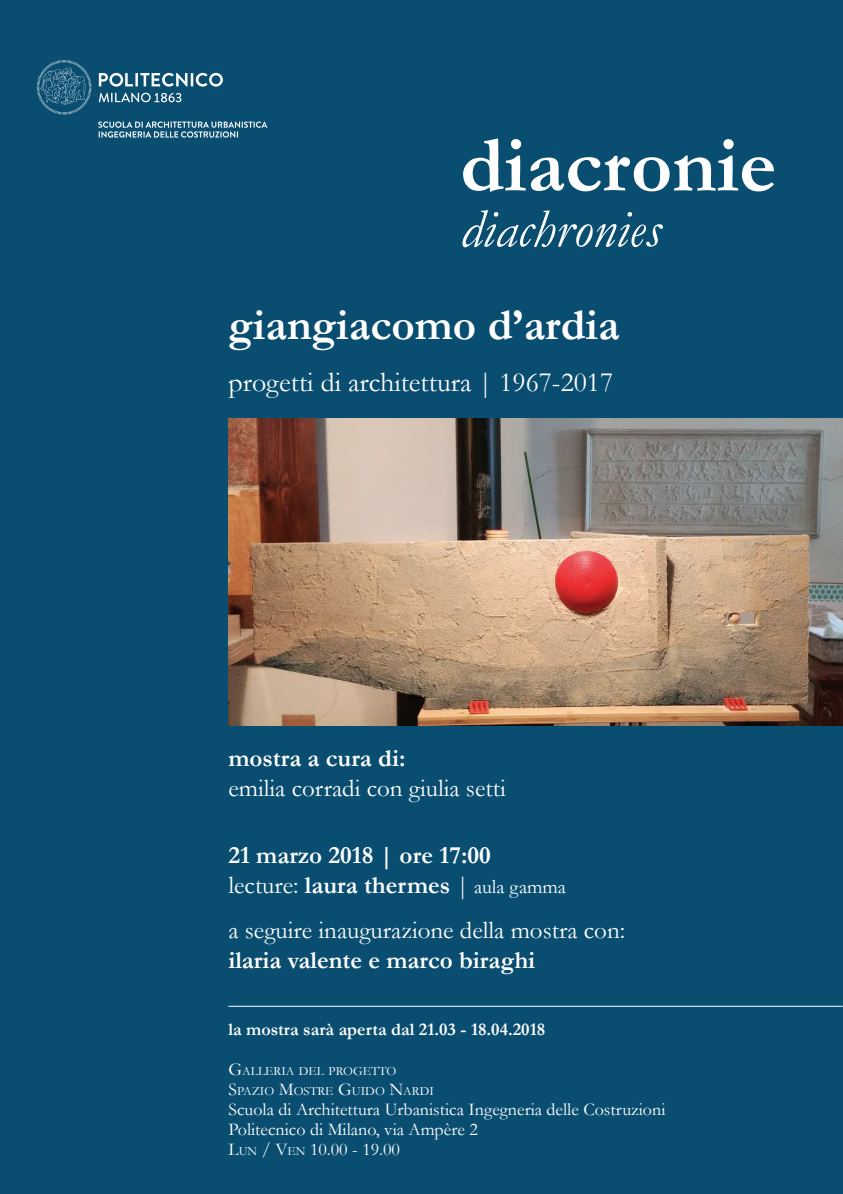
<style>
.page{position:relative;width:843px;height:1194px;background:#094d70}
.page>*{position:absolute;margin:0;border:0;box-sizing:border-box;transform-origin:0 0}
.t1{font:700 80px "Garamond";color:#fff}
.t2{font:italic 55px "Garamond";color:#fff}
.t3{font:700 45px "Garamond";color:#fff}
.t4{font:28px "Garamond";color:#fff}
.t5{font:700 25px/30px "Garamond";color:#fff}
.t6{font:25px "Garamond";color:#fff}
.t7{font:18px/20px "Garamond";color:#fff}
.t8{font:700 18px "Garamond";color:#fff}
.t9{font:12.6px/20px "Garamond";color:#fff}
.s1{font-weight:400}
.s2{font-weight:400;font-size:20px}
.s3{font-size:18px}
.s4{font-style:inherit}
.s5{font-size:12.6px}
</style>
<div class="page">
<img style="left:228px;top:419px;width:615px;height:307px">
<hr style="left:228px;top:1006px;width:615px;height:1px;background:#fff">
<svg style="left:99px;top:93px;width:82px;height:9px"></svg>
<svg style="left:99px;top:73px;width:124px;height:14px"></svg>
<svg style="left:37px;top:60px;width:54px;height:55px"></svg>
<svg style="left:98px;top:122px;width:169px;height:16px"></svg>
<h1 class="t1" style="left:460px;top:118px;width:318px">diacronie</h1>
<h2 class="t2" style="left:460px;top:196px;width:202px">diachronies</h2>
<h3 class="t3" style="left:228px;top:298px;width:393px">giangiacomo d’ardia</h3>
<h3 class="t4" style="left:228px;top:365px;width:386px">progetti di architettura | 1967-2017</h3>
<h3 class="t5" style="left:228px;top:743px;width:179px">mostra a cura di:</h3>
<h3 class="t6" style="left:228px;top:774px;width:279px">emilia corradi con giulia setti</h3>
<h3 class="t5" style="left:228px;top:840px;width:339px">21 marzo 2018 | ore 17:00 <span class="s1">lecture:</span> laura thermes <span class="s1">|</span> <span class="s2">aula gamma</span></h3>
<h3 class="t6" style="left:228px;top:916px;width:398px">a seguire inaugurazione della mostra con:</h3>
<h3 class="t5" style="left:228px;top:945px;width:308px">ilaria valente e marco biraghi</h3>
<p class="t8" style="left:228px;top:1019px;width:318px">la mostra sarà aperta dal 21.03 - 18.04.2018</p>
<p class="t9" style="left:228px;top:1061px;width:207px"><span class="s3">G</span>ALLERIA DEL PROGETTO<br><span class="s3">S</span>PAZIO <span class="s3">M</span>OSTRE <span class="s3">G</span>UIDO <span class="s3">N</span>ARDI</p>
<p class="t7" style="left:228px;top:1099px;width:439px">Scuola di Architettura Urbanistica Ingegneria delle Costruzioni<br>Politecnico di Milano, via Ampère 2<br><span class="s4">L</span><span class="s5">UN</span> <span class="s4">/ V</span><span class="s5">EN</span> <span class="s4">10.00 - 19.00</span></p>
</div>
